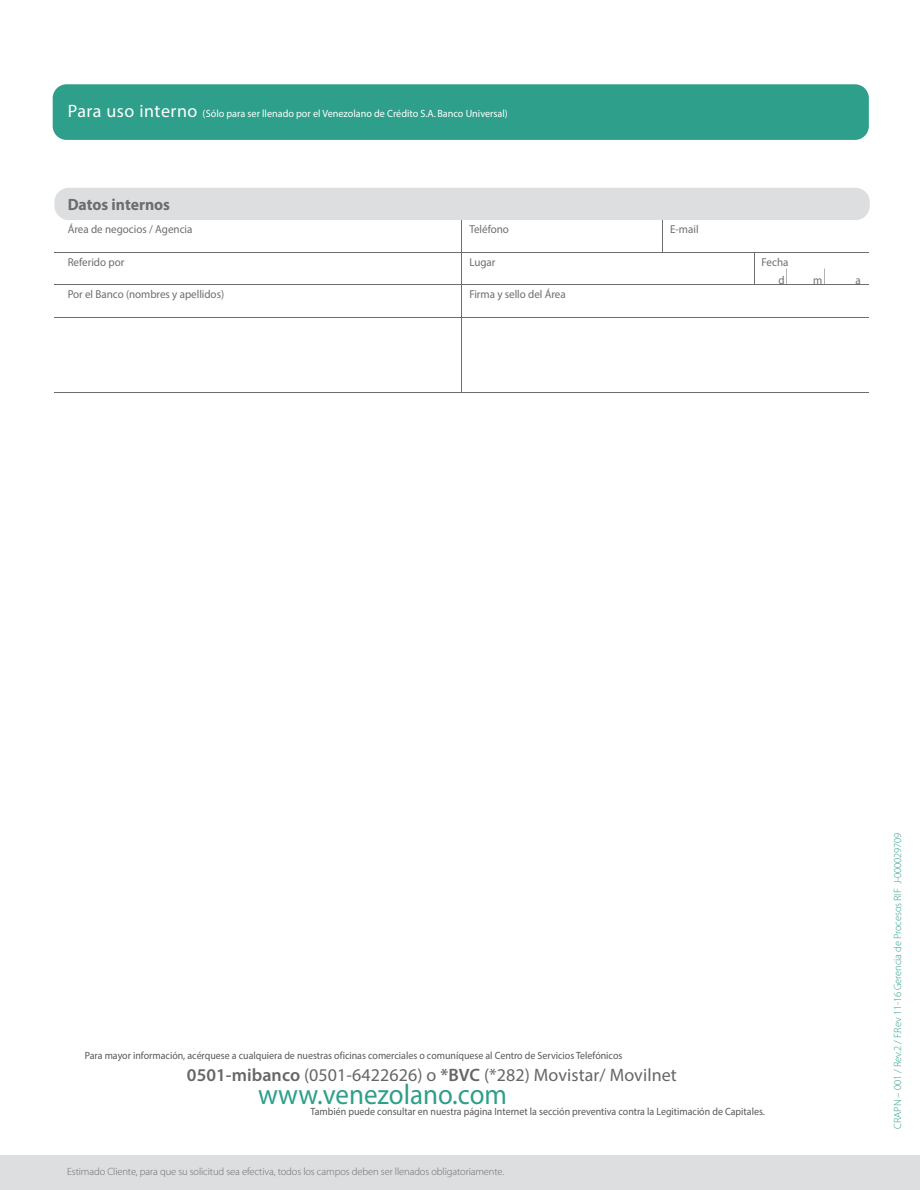
<style>
.page{position:relative;width:920px;height:1190px;background:#fff}
.page>*{position:absolute;margin:0;border:0;box-sizing:border-box;transform-origin:0 0}
.t1{font:700 28.5px "Myriad";color:#2e9f8a;scale:.95 1}
.t2{font:18px "Myriad Pro";letter-spacing:.005em;color:#666}
.t3{font:700 16.35px "Myriad Pro";color:#6c6d70;scale:.96 1}
.t4{font:11.4px "Myriad Pro";color:#6c6d70;scale:.96 1}
.t5{font:10.5px "Myriad";color:#57585a;scale:.95 1}
.t6{font:300 10.5px "Myriad Pro";letter-spacing:-.01em;color:#6c6d70}
.t7{font:10.5px "Myriad Pro";color:#fff}
.t8{font:300 10.5px "Myriad Pro";letter-spacing:-.01em;color:#2e9f8a}
.s1{font-size:18px}
.s2{font-weight:600}
</style>
<div class="page">
<hr style="left:54px;top:252px;width:815px;height:1px;background:#6c6d70">
<hr style="left:54px;top:284px;width:815px;height:1px;background:#6c6d70">
<hr style="left:54px;top:317px;width:815px;height:1px;background:#6c6d70">
<hr style="left:54px;top:392px;width:815px;height:1px;background:#6c6d70">
<hr style="left:662px;top:220px;width:1px;height:32px;background:#6c6d70">
<hr style="left:461px;top:220px;width:1px;height:173px;background:#6c6d70">
<hr style="left:753px;top:252px;width:1px;height:33px;background:#6c6d70">
<div style="left:54px;top:188px;width:815px;height:32px;background:#dddee0"></div>
<div style="left:53px;top:84px;width:815px;height:56px;background:#2e9f8a;border-radius:14px"></div>
<svg style="left:786px;top:268px;width:1px;height:16px"></svg>
<svg style="left:824px;top:268px;width:1px;height:16px"></svg>
<div style="left:0;top:1155px;width:920px;height:34px;background:#dddee0"></div>
<p class="t7" style="left:68px;top:107px;width:441px"><span class="s1">Para uso interno</span> (Sólo para ser llenado por el Venezolano de Crédito S.A. Banco Universal)</p>
<h3 class="t3" style="left:68px;top:194px;width:108px">Datos internos</h3>
<p class="t4" style="left:68px;top:222px;width:131px">Área de negocios / Agencia</p>
<p class="t4" style="left:68px;top:255px;width:61px">Referido por</p>
<p class="t4" style="left:469px;top:222px;width:43px">Teléfono</p>
<p class="t4" style="left:670px;top:222px;width:31px">E-mail</p>
<p class="t4" style="left:469px;top:255px;width:29px">Lugar</p>
<p class="t4" style="left:68px;top:287px;width:164px">Por el Banco (nombres y apellidos)</p>
<p class="t4" style="left:469px;top:287px;width:102px">Firma y sello del Área</p>
<p class="t4" style="left:761px;top:255px;width:29px">Fecha</p>
<p class="t4" style="left:778px;top:273px;width:8px">d</p>
<p class="t4" style="left:813px;top:273px;width:11px">m</p>
<p class="t4" style="left:855px;top:273px;width:7px">a</p>
<p class="t5" style="left:85px;top:1048px;width:567px">Para mayor información, acérquese a cualquiera de nuestras oficinas comerciales o comuníquese al Centro de Servicios Telefónicos</p>
<h2 class="t2" style="left:187px;top:1063px;width:491px"><span class="s2">0501-mibanco</span> (0501-6422626) o <span class="s2">*BVC</span> (*282) Movistar/ Movilnet</h2>
<h1 class="t1" style="left:258px;top:1077px;width:263px">www.venezolano.com</h1>
<p class="t5" style="left:310px;top:1105px;width:480px">También puede consultar en nuestra página Internet la sección preventiva contra la Legitimación de Capitales.</p>
<p class="t6" style="left:67px;top:1165px;width:438px">Estimado Cliente, para que su solicitud sea efectiva, todos los campos deben ser llenados obligatoriamente.</p>
<p class="t8" style="left:891px;top:1128px;width:298px;rotate:-90deg">CRAPN – 001 / Rev.2 / F.Rev 11-16 Gerencia de Procesos RIF J-000029709</p>
</div>
